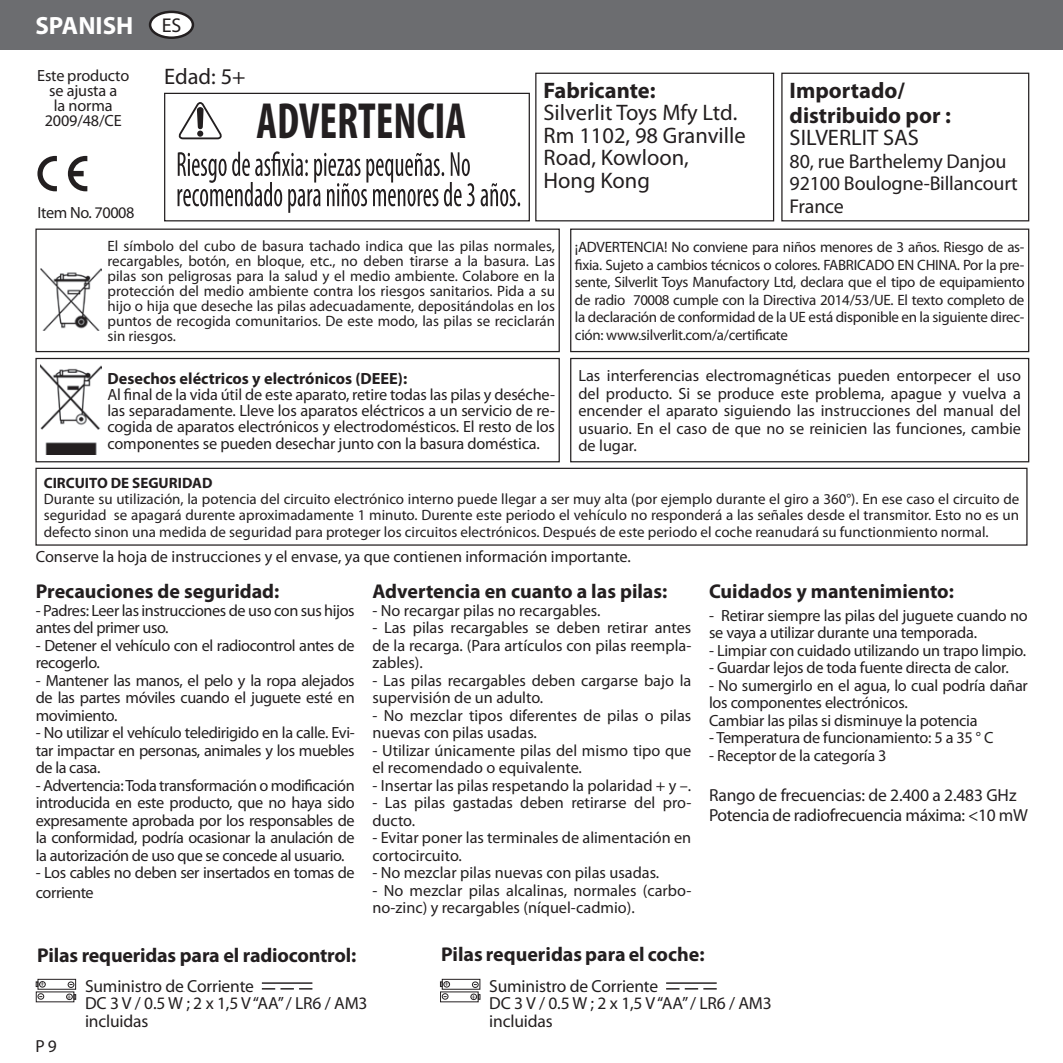
<style>
.page{position:relative;width:1063px;height:1063px;background:#fff}
.page>*{position:absolute;margin:0;border:0;box-sizing:border-box;transform-origin:0 0}
.t1{font:700 condensed 51px "Myriad Pro";color:#231f20;scale:.88 1}
.t2{font:700 25px "Myriad Pro";color:#fff}
.t3{font:22.5px/22.5px "Myriad Pro";color:#231f20}
.t4{font:700 22.5px/25px "Myriad Pro";color:#231f20}
.t5{font:700 20px "Myriad Pro";color:#231f20}
.t6{font:20px/22.5px "Myriad Pro";letter-spacing:-.01em;color:#231f20}
.t7{font:17.5px/17.5px "Myriad Pro";letter-spacing:-.01em;color:#231f20}
.t8{font:16.25px/17.5px "Myriad Pro";letter-spacing:-.01em;color:#231f20}
.t9{font:700 16.25px "Myriad Pro";color:#231f20}
.t10{font:15px/15px "Myriad Pro";color:#231f20;text-align:justify}
.t11{font:700 15px "Myriad Pro";color:#231f20}
.t12{font:8px "Times";color:#231f20;scale:1.05 1}
</style>
<div class="page">
<div style="left:0;top:0;width:1063px;height:50px;background:#6c6d70"></div>
<hr style="left:262px;top:982px;width:50px;height:2px;background:#231f20">
<svg style="left:262px;top:988px;width:50px;height:2px"></svg>
<hr style="left:666px;top:982px;width:51px;height:2px;background:#231f20">
<svg style="left:666px;top:988px;width:51px;height:2px"></svg>
<div style="left:150px;top:12px;width:43px;height:26px;background:#fff;border-radius:50%"></div>
<div style="left:149px;top:11px;width:45px;height:28px;border:2px solid #231f20;border-radius:50%"></div>
<svg style="left:37px;top:156px;width:20px;height:35px"></svg>
<svg style="left:68px;top:156px;width:19px;height:35px"></svg>
<div style="left:38px;top:993px;width:6px;height:7px;border:1px solid #231f20;border-radius:50%"></div>
<div style="left:66px;top:994px;width:7px;height:6px;border:1px solid #231f20;border-radius:50%"></div>
<svg style="left:74px;top:994px;width:2px;height:6px"></svg>
<svg style="left:68px;top:982px;width:6px;height:6px"></svg>
<div style="left:39px;top:981px;width:7px;height:6px;border:1px solid #231f20;border-radius:50%"></div>
<div style="left:38px;top:979px;width:38px;height:11px;border:1px solid #231f20"></div>
<svg style="left:36px;top:981px;width:2px;height:6px"></svg>
<div style="left:442px;top:993px;width:6px;height:7px;border:1px solid #231f20;border-radius:50%"></div>
<div style="left:470px;top:994px;width:7px;height:6px;border:1px solid #231f20;border-radius:50%"></div>
<svg style="left:478px;top:994px;width:2px;height:6px"></svg>
<div style="left:472px;top:982px;width:7px;height:6px;border:1px solid #231f20;border-radius:50%"></div>
<div style="left:443px;top:981px;width:7px;height:6px;border:1px solid #231f20;border-radius:50%"></div>
<div style="left:442px;top:979px;width:38px;height:11px;border:1px solid #231f20"></div>
<svg style="left:440px;top:981px;width:3px;height:6px"></svg>
<div style="left:781px;top:73px;width:248px;height:148px;border:1px solid #231f20"></div>
<div style="left:535px;top:73px;width:239px;height:148px;border:1px solid #231f20"></div>
<div style="left:164px;top:93px;width:366px;height:128px;border:1px solid #231f20"></div>
<svg style="left:178px;top:102px;width:44px;height:37px"></svg>
<svg style="left:177px;top:151px;width:298px;height:62px"></svg>
<svg style="left:481px;top:183px;width:39px;height:23px"></svg>
<div style="left:35px;top:468px;width:993px;height:78px;border:1px solid #231f20"></div>
<div style="left:35px;top:229px;width:525px;height:123px;border:1px solid #231f20"></div>
<div style="left:35px;top:358px;width:525px;height:104px;border:1px solid #231f20"></div>
<div style="left:570px;top:358px;width:459px;height:104px;border:1px solid #231f20"></div>
<img style="left:40px;top:268px;width:61px;height:63px">
<img style="left:40px;top:364px;width:61px;height:90px">
<div style="left:570px;top:229px;width:459px;height:123px;border:1px solid #231f20"></div>
<h2 class="t2" style="left:35px;top:9px;width:100px">SPANISH</h2>
<p class="t8" style="left:37px;top:68px;width:94px;line-height:15px;text-align:center">Este producto se ajusta a<br>la norma<br>2009/48/CE</p>
<p class="t8" style="left:38px;top:204px;width:98px">Item No. 70008</p>
<p class="t6" style="left:162px;top:14px;width:21px">ES</p>
<h3 class="t3" style="left:164px;top:65px;width:83px">Edad: 5+</h3>
<h1 class="t1" style="left:257px;top:89px;width:240px">ADVERTENCIA</h1>
<h3 class="t4" style="left:544px;top:77px;width:114px">Fabricante:</h3>
<h3 class="t3" style="left:544px;top:101px;width:204px">Silverlit Toys Mfy Ltd.<br>Rm 1102, 98 Granville<br>Road, Kowloon,<br>Hong Kong</h3>
<h3 class="t4" style="left:790px;top:77px;width:163px">Importado/ distribuido por :</h3>
<h3 class="t3" style="left:790px;top:126px;width:131px">SILVERLIT SAS</h3>
<p class="t6" style="left:790px;top:150px;width:230px">80, rue Barthelemy Danjou<br>92100 Boulogne-Billancourt<br>France</p>
<p class="t10" style="left:108px;top:238px;width:449px">El símbolo del cubo de basura tachado indica que las pilas normales, recargables, botón, en bloque, etc., no deben tirarse a la basura. Las pilas son peligrosas para la salud y el medio ambiente. Colabore en la protección del medio ambiente contra los riesgos sanitarios. Pida a su hijo o hija que deseche las pilas adecuadamente, depositándolas en los puntos de recogida comunitarios. De este modo, las pilas se reciclarán sin riesgos.</p>
<p class="t9" style="left:108px;top:368px;width:301px">Desechos eléctricos y electrónicos (DEEE):</p>
<p class="t8" style="left:108px;top:386px;width:449px;line-height:16.2px;text-align:justify">Al final de la vida útil de este aparato, retire todas las pilas y deséche&shy;las separadamente. Lleve los aparatos eléctricos a un servicio de re&shy;cogida de aparatos electrónicos y electrodomésticos. El resto de los componentes se pueden desechar junto con la basura doméstica.</p>
<p class="t10" style="left:575px;top:238px;width:451px;line-height:17.5px">¡ADVERTENCIA! No conviene para niños menores de 3 años. Riesgo de as&shy;fixia. Sujeto a cambios técnicos o colores. FABRICADO EN CHINA. Por la pre&shy;sente, Silverlit Toys Manufactory Ltd, declara que el tipo de equipamiento de radio 70008 cumple con la Directiva 2014/53/UE. El texto completo de la declaración de conformidad de la UE está disponible en la siguiente direc&shy;ción: www.silverlit.com/a/certificate</p>
<p class="t8" style="left:578px;top:367px;width:444px;text-align:justify">Las interferencias electromagnéticas pueden entorpecer el uso del producto. Si se produce este problema, apague y vuelva a encender el aparato siguiendo las instrucciones del manual del usuario. En el caso de que no se reinicien las funciones, cambie de lugar.</p>
<p class="t11" style="left:44px;top:473px;width:170px">CIRCUITO DE SEGURIDAD</p>
<p class="t10" style="left:44px;top:491px;width:977px;line-height:16.2px">Durante su utilización, la potencia del circuito electrónico interno puede llegar a ser muy alta (por ejemplo durante el giro a 360°). En ese caso el circuito de seguridad se apagará durente aproximadamente 1 minuto. Durente este periodo el vehículo no responderá a las señales desde el transmitor. Esto no es un defecto sinon una medida de seguridad para proteger los circuitos electrónicos. Después de este periodo el coche reanudará su functionmiento normal.</p>
<p class="t8" style="left:36px;top:547px;width:597px">Conserve la hoja de instrucciones y el envase, ya que contienen información importante.</p>
<p class="t5" style="left:36px;top:578px;width:245px">Precauciones de seguridad:</p>
<p class="t8" style="left:36px;top:601px;width:320px">- Padres: Leer las instrucciones de uso con sus hijos antes del primer uso.</p>
<p class="t8" style="left:36px;top:636px;width:320px">- Detener el vehículo con el radiocontrol antes de recogerlo.</p>
<p class="t8" style="left:36px;top:671px;width:320px;text-align:justify">- Mantener las manos, el pelo y la ropa alejados de las partes móviles cuando el juguete esté en movimiento.</p>
<p class="t8" style="left:36px;top:724px;width:320px;text-align:justify">- No utilizar el vehículo teledirigido en la calle. Evi&shy;tar impactar en personas, animales y los muebles de la casa.</p>
<p class="t8" style="left:36px;top:776px;width:320px;text-align:justify">- Advertencia: Toda transformación o modificación introducida en este producto, que no haya sido expresamente aprobada por los responsables de la conformidad, podría ocasionar la anulación de la autorización de uso que se concede al usuario.</p>
<p class="t8" style="left:36px;top:862px;width:320px;line-height:20px">- Los cables no deben ser insertados en tomas de corriente</p>
<p class="t5" style="left:372px;top:578px;width:296px">Advertencia en cuanto a las pilas:</p>
<p class="t8" style="left:372px;top:601px;width:230px">- No recargar pilas no recargables.</p>
<p class="t8" style="left:372px;top:619px;width:320px;text-align:justify">- Las pilas recargables se deben retirar antes de la recarga. (Para artículos con pilas reempla&shy;zables).</p>
<p class="t8" style="left:372px;top:671px;width:320px">- Las pilas recargables deben cargarse bajo la supervisión de un adulto.</p>
<p class="t8" style="left:372px;top:706px;width:320px">- No mezclar tipos diferentes de pilas o pilas nuevas con pilas usadas.</p>
<p class="t8" style="left:372px;top:741px;width:320px">- Utilizar únicamente pilas del mismo tipo que el recomendado o equivalente.</p>
<p class="t8" style="left:372px;top:776px;width:320px">- Insertar las pilas respetando la polaridad + y –.</p>
<p class="t8" style="left:372px;top:794px;width:320px">- Las pilas gastadas deben retirarse del pro&shy;ducto.</p>
<p class="t8" style="left:372px;top:829px;width:320px">- Evitar poner las terminales de alimentación en cortocircuito.</p>
<p class="t8" style="left:372px;top:864px;width:288px">- No mezclar pilas nuevas con pilas usadas.</p>
<p class="t8" style="left:372px;top:881px;width:320px">- No mezclar pilas alcalinas, normales (carbo&shy;no-zinc) y recargables (níquel-cadmio).</p>
<p class="t5" style="left:709px;top:578px;width:246px">Cuidados y mantenimiento:</p>
<p class="t8" style="left:709px;top:606px;width:320px">- Retirar siempre las pilas del juguete cuando no se vaya a utilizar durante una temporada.</p>
<p class="t8" style="left:709px;top:641px;width:319px">- Limpiar con cuidado utilizando un trapo limpio.</p>
<p class="t8" style="left:709px;top:659px;width:301px">- Guardar lejos de toda fuente directa de calor.</p>
<p class="t8" style="left:709px;top:676px;width:320px">- No sumergirlo en el agua, lo cual podría dañar los componentes electrónicos.<br>Cambiar las pilas si disminuye la potencia</p>
<p class="t8" style="left:709px;top:729px;width:286px">- Temperatura de funcionamiento: 5 a 35 ° C</p>
<p class="t8" style="left:709px;top:746px;width:179px">- Receptor de la categoría 3</p>
<p class="t7" style="left:709px;top:784px;width:320px;line-height:20px">Rango de frecuencias: de 2.400 a 2.483 GHz<br>Potencia de radiofrecuencia máxima: &lt;10 mW</p>
<p class="t5" style="left:37px;top:942px;width:321px">Pilas requeridas para el radiocontrol:</p>
<p class="t5" style="left:441px;top:941px;width:265px">Pilas requeridas para el coche:</p>
<p class="t12" style="left:45px;top:992px;width:6px;rotate:-180deg">+</p>
<p class="t12" style="left:67px;top:989px;width:6px">+</p>
<p class="t7" style="left:35px;top:1037px;width:23px">P 9</p>
<p class="t7" style="left:85px;top:977px;width:284px">Suministro de Corriente<br>DC 3 V / 0.5 W ; 2 x 1,5 V “AA” / LR6 / AM3 incluidas</p>
<p class="t7" style="left:489px;top:977px;width:284px">Suministro de Corriente<br>DC 3 V / 0.5 W ; 2 x 1,5 V “AA” / LR6 / AM3 incluidas</p>
<p class="t12" style="left:449px;top:992px;width:6px;rotate:-180deg">+</p>
<p class="t12" style="left:471px;top:989px;width:6px">+</p>
</div>
